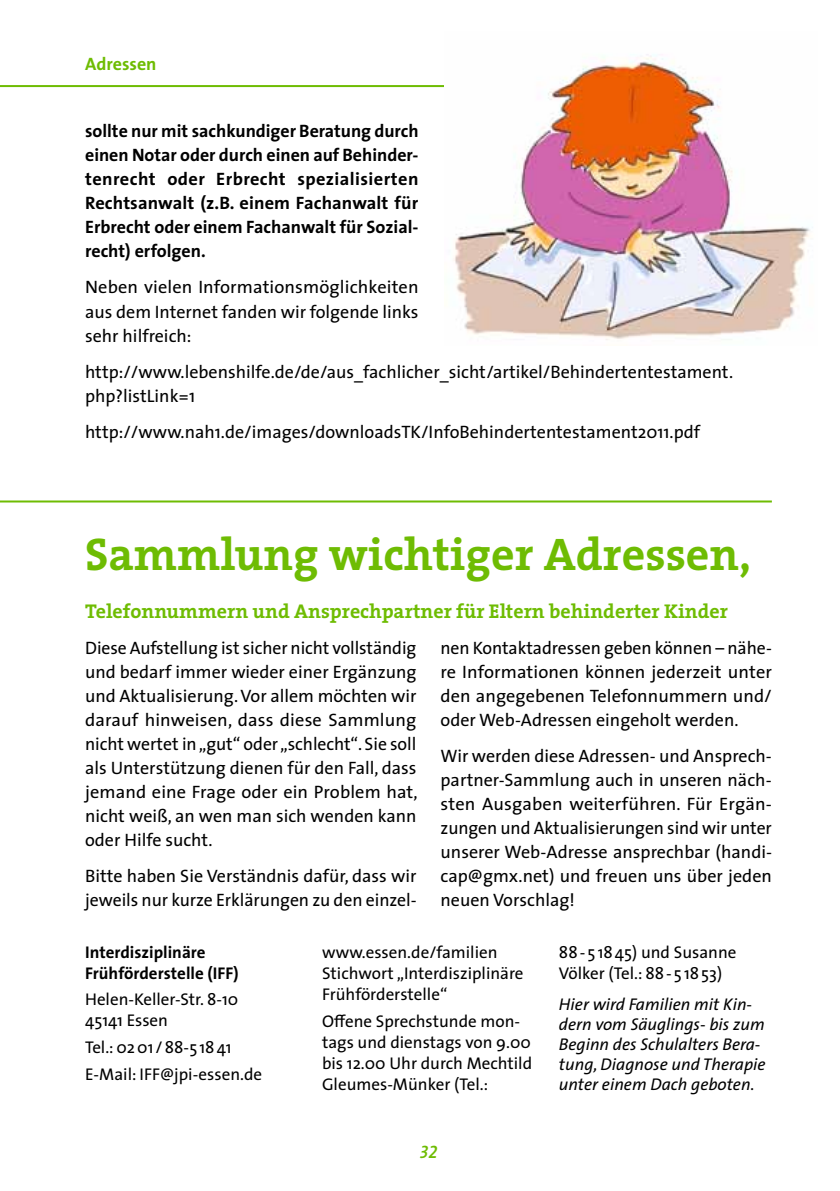
<style>
.page{position:relative;width:840px;height:1191px;background:#fff}
.page>*{position:absolute;margin:0;border:0;box-sizing:border-box;transform-origin:0 0}
.t1{font:700 46px "The Serif";color:#6ebc03}
.t2{font:700 20px "The Serif";color:#6ebc03}
.t3{font:18px/24px "The Sans CV";color:#000;text-align:justify}
.t4{font:700 18px/24px "The Sans";color:#000;text-align:justify}
.t5{font:700 18px "The Sans";color:#6ebc03}
.t6{font:italic 18px "The Sans Semi Bold Caps";color:#6ebc03}
.t7{font:17px/21px "The Sans CV";color:#000}
.t8{font:italic 17px/20px "The Sans CV";color:#000}
.t9{font:700 17px/21px "The Sans";color:#000}
</style>
<div class="page">
<hr style="left:0;top:85px;width:771px;height:2px;background:#6ebc03">
<hr style="left:0;top:500px;width:771px;height:2px;background:#6ebc03">
<img style="left:444px;top:54px;width:369px;height:286px">
<p class="t5" style="left:85px;top:49px;width:73px">Adressen</p>
<p class="t4" style="left:85px;top:119px;width:335px">sollte nur mit sachkundiger Beratung durch einen Notar oder durch einen auf Behinder&shy;tenrecht oder Erbrecht spezialisierten Rechtsanwalt (z.B. einem Fachanwalt für Erbrecht oder einem Fachanwalt für Sozial&shy;recht) erfolgen.</p>
<p class="t3" style="left:85px;top:275px;width:335px">Neben vielen Informationsmöglichkeiten aus dem Internet fanden wir folgende links sehr hilfreich:</p>
<p class="t3" style="left:85px;top:359px;width:649px">http://www.lebenshilfe.de/de/aus_fachlicher_sicht/artikel/Behindertentestament. php?listLink=1</p>
<p class="t3" style="left:85px;top:419px;width:616px">http://www.nah1.de/images/downloadsTK/InfoBehindertentestament2011.pdf</p>
<h1 class="t1" style="left:85px;top:515px;width:667px">Sammlung wichtiger Adressen,</h1>
<p class="t2" style="left:85px;top:594px;width:644px">Telefonnummern und Ansprechpartner für Eltern behinderter Kinder</p>
<p class="t3" style="left:85px;top:635px;width:334px">Diese Aufstellung ist sicher nicht vollständig und bedarf immer wieder einer Ergänzung und Aktualisierung. Vor allem möchten wir darauf hinweisen, dass diese Sammlung nicht wertet in „gut“ oder „schlecht“. Sie soll als Unterstützung dienen für den Fall, dass jemand eine Frage oder ein Problem hat, nicht weiß, an wen man sich wenden kann oder Hilfe sucht.</p>
<p class="t3" style="left:85px;top:863px;width:333px">Bitte haben Sie Verständnis dafür, dass wir jeweils nur kurze Erklärungen zu den einzel-</p>
<p class="t3" style="left:440px;top:635px;width:333px">nen Kontaktadressen geben können – nähe&shy;re Informationen können jederzeit unter den angegebenen Telefonnummern und/ oder Web-Adressen eingeholt werden.</p>
<p class="t3" style="left:440px;top:743px;width:333px">Wir werden diese Adressen- und Ansprech&shy;partner-Sammlung auch in unseren näch&shy;sten Ausgaben weiterführen. Für Ergän&shy;zungen und Aktualisierungen sind wir unter unserer Web-Adresse ansprechbar (handi&shy;cap@gmx.net) und freuen uns über jeden neuen Vorschlag!</p>
<p class="t9" style="left:85px;top:941px;width:155px">Interdisziplinäre<br>Frühförderstelle (IFF)</p>
<p class="t7" style="left:85px;top:988px;width:155px">Helen-Keller-Str. 8-10<br>45141 Essen</p>
<p class="t7" style="left:85px;top:1033px;width:178px;line-height:26.6px">Tel.: 0201 /88-5 1841<br>E-Mail: IFF@jpi-essen.de</p>
<p class="t7" style="left:322px;top:941px;width:203px">www.essen.de/familien<br>Stichwort „Interdisziplinäre<br>Frühförderstelle“</p>
<p class="t7" style="left:322px;top:1009px;width:211px">Offene Sprechstunde mon&shy;tags und dienstags von 9.00 bis 12.00 Uhr durch Mechtild<br>Gleumes-Münker (Tel.:</p>
<p class="t6" style="left:419px;top:1136px;width:19px">32</p>
<p class="t7" style="left:558px;top:941px;width:179px">88- 5 1845) und Susanne<br>Völker (Tel.: 88- 5 1853)</p>
<p class="t8" style="left:558px;top:994px;width:208px">Hier wird Familien mit Kin&shy;dern vom Säuglings- bis zum<br>Beginn des Schulalters Bera&shy;tung, Diagnose und Therapie unter einem Dach geboten.</p>
</div>
